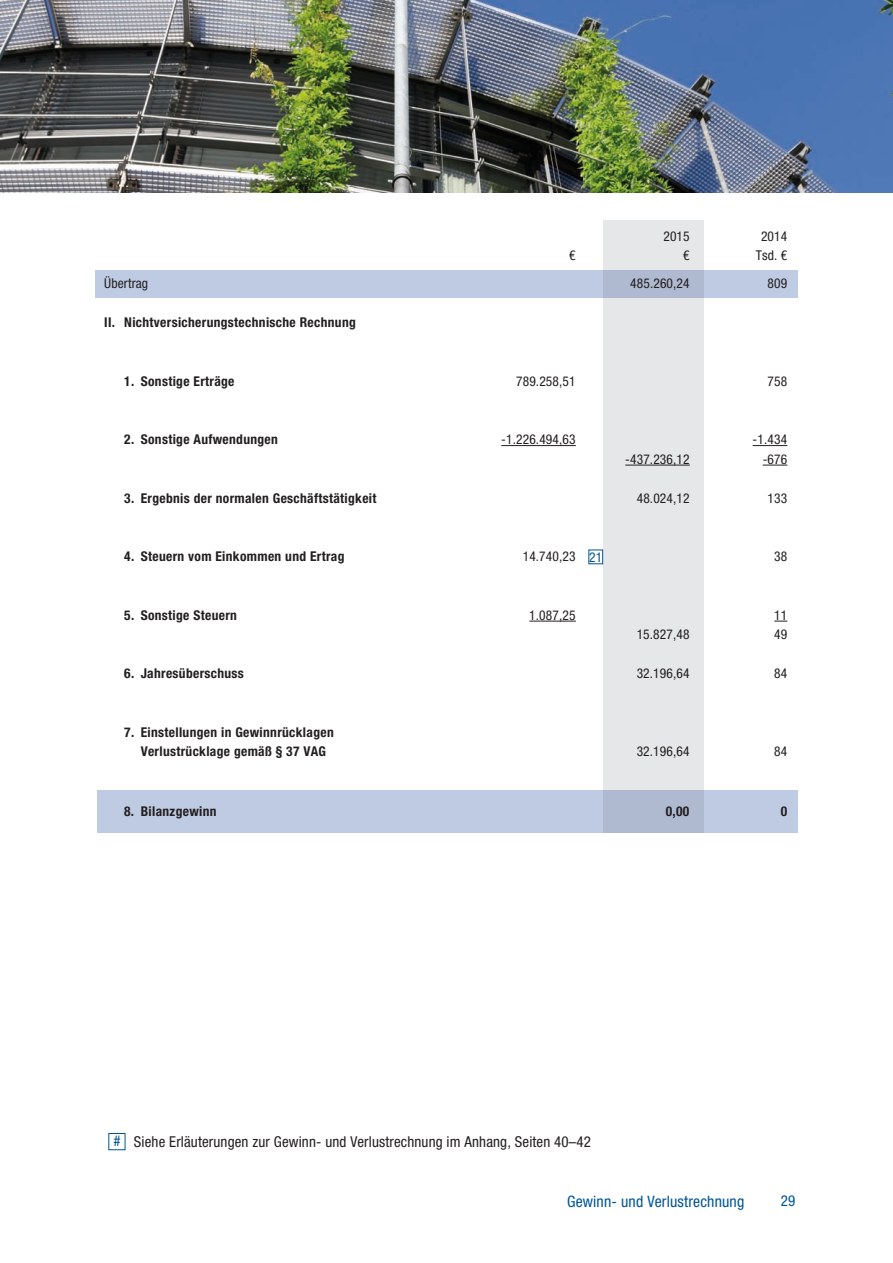
<style>
.page{position:relative;width:893px;height:1263px;background:#fff}
.page>*{position:absolute;margin:0;border:0;box-sizing:border-box;transform-origin:0 0}
.t1{font:condensed 15.75px "Helvetica Neue LT";letter-spacing:.01em;color:#005595}
.t2{font:condensed 15px "Helvetica Neue LT";letter-spacing:.01em;color:#231f20}
.t3{font:condensed 15px "Helvetica Neue LT";color:#005595}
.t4{font:700 condensed 13.5px/19.5px "Helvetica Neue LT";letter-spacing:.025em;color:#231f20}
.t5{font:condensed 13.5px "Helvetica Neue LT";letter-spacing:.01em;color:#231f20}
.t6{font:condensed 13.5px "Helvetica Neue LT";color:#005595}
.s1{color:#005595}
</style>
<div class="page">
<img style="left:0;top:0;width:893px;height:193px">
<div style="left:95px;top:270px;width:702px;height:28px;background:#bfcbe3"></div>
<div style="left:97px;top:790px;width:700px;height:43px;background:#bfcbe3"></div>
<div style="left:603px;top:220px;width:101px;height:584px;background:#e6e7e9"></div>
<div style="left:603px;top:790px;width:101px;height:43px;background:#afbad0"></div>
<div style="left:603px;top:270px;width:101px;height:28px;background:#afbad0"></div>
<hr style="left:501px;top:445px;width:75px;height:1px;background:#231f20">
<hr style="left:753px;top:445px;width:34px;height:1px;background:#231f20">
<hr style="left:625px;top:465px;width:65px;height:1px;background:#231f20">
<svg style="left:763px;top:465px;width:24px;height:1px"></svg>
<hr style="left:529px;top:621px;width:47px;height:1px;background:#231f20">
<svg style="left:774px;top:621px;width:13px;height:1px"></svg>
<p class="t5" style="left:663px;top:228px;width:28px">2015</p>
<p class="t5" style="left:761px;top:228px;width:28px">2014</p>
<p class="t5" style="left:569px;top:248px;width:8px">€</p>
<p class="t5" style="left:683px;top:248px;width:8px">€</p>
<p class="t5" style="left:756px;top:248px;width:33px">Tsd. €</p>
<p class="t5" style="left:104px;top:276px;width:45px">Übertrag</p>
<p class="t5" style="left:630px;top:276px;width:61px">485.260,24</p>
<p class="t5" style="left:768px;top:276px;width:21px">809</p>
<p class="t4" style="left:104px;top:312px;width:253px">II. Nichtversicherungstechnische Rechnung</p>
<p class="t4" style="left:124px;top:371px;width:112px">1. Sonstige Erträge</p>
<p class="t5" style="left:516px;top:373px;width:61px">789.258,51</p>
<p class="t5" style="left:768px;top:373px;width:21px">758</p>
<p class="t4" style="left:124px;top:429px;width:155px">2. Sonstige Aufwendungen</p>
<p class="t5" style="left:501px;top:432px;width:76px">-1.226.494,63</p>
<p class="t5" style="left:753px;top:432px;width:36px">-1.434</p>
<p class="t5" style="left:625px;top:451px;width:66px">-437.236,12</p>
<p class="t5" style="left:763px;top:451px;width:26px">-676</p>
<p class="t4" style="left:124px;top:488px;width:254px">3. Ergebnis der normalen Geschäftstätigkeit</p>
<p class="t5" style="left:637px;top:490px;width:54px">48.024,12</p>
<p class="t5" style="left:768px;top:490px;width:21px">133</p>
<p class="t4" style="left:124px;top:546px;width:222px">4. Steuern vom Einkommen und Ertrag</p>
<p class="t5" style="left:523px;top:549px;width:54px">14.740,23</p>
<p class="t5" style="left:774px;top:549px;width:15px">38</p>
<p class="t6" style="left:589px;top:549px;width:15px">21</p>
<p class="t4" style="left:124px;top:605px;width:114px">5. Sonstige Steuern</p>
<p class="t5" style="left:529px;top:607px;width:48px">1.087,25</p>
<p class="t5" style="left:774px;top:607px;width:15px">11</p>
<p class="t5" style="left:637px;top:627px;width:54px">15.827,48</p>
<p class="t5" style="left:774px;top:627px;width:15px">49</p>
<p class="t4" style="left:124px;top:663px;width:121px">6. Jahresüberschuss</p>
<p class="t5" style="left:637px;top:665px;width:54px">32.196,64</p>
<p class="t5" style="left:774px;top:665px;width:15px">84</p>
<p class="t4" style="left:141px;top:722px;width:195px;text-indent:-16px">7. Einstellungen in Gewinnrücklagen<br>Verlustrücklage gemäß § 37 VAG</p>
<p class="t5" style="left:637px;top:743px;width:54px">32.196,64</p>
<p class="t5" style="left:774px;top:743px;width:15px">84</p>
<p class="t4" style="left:124px;top:801px;width:94px">8. Bilanzgewinn</p>
<p class="t4" style="left:666px;top:801px;width:25px">0,00</p>
<p class="t4" style="left:781px;top:801px;width:8px">0</p>
<p class="t2" style="left:113px;top:1133px;width:479px"><span class="s1">#</span> Siehe Erläuterungen zur Gewinn- und Verlustrechnung im Anhang, Seiten 40–42</p>
<p class="t1" style="left:567px;top:1192px;width:179px">Gewinn- und Verlustrechnung</p>
<p class="t3" style="left:781px;top:1192px;width:16px">29</p>
</div>
